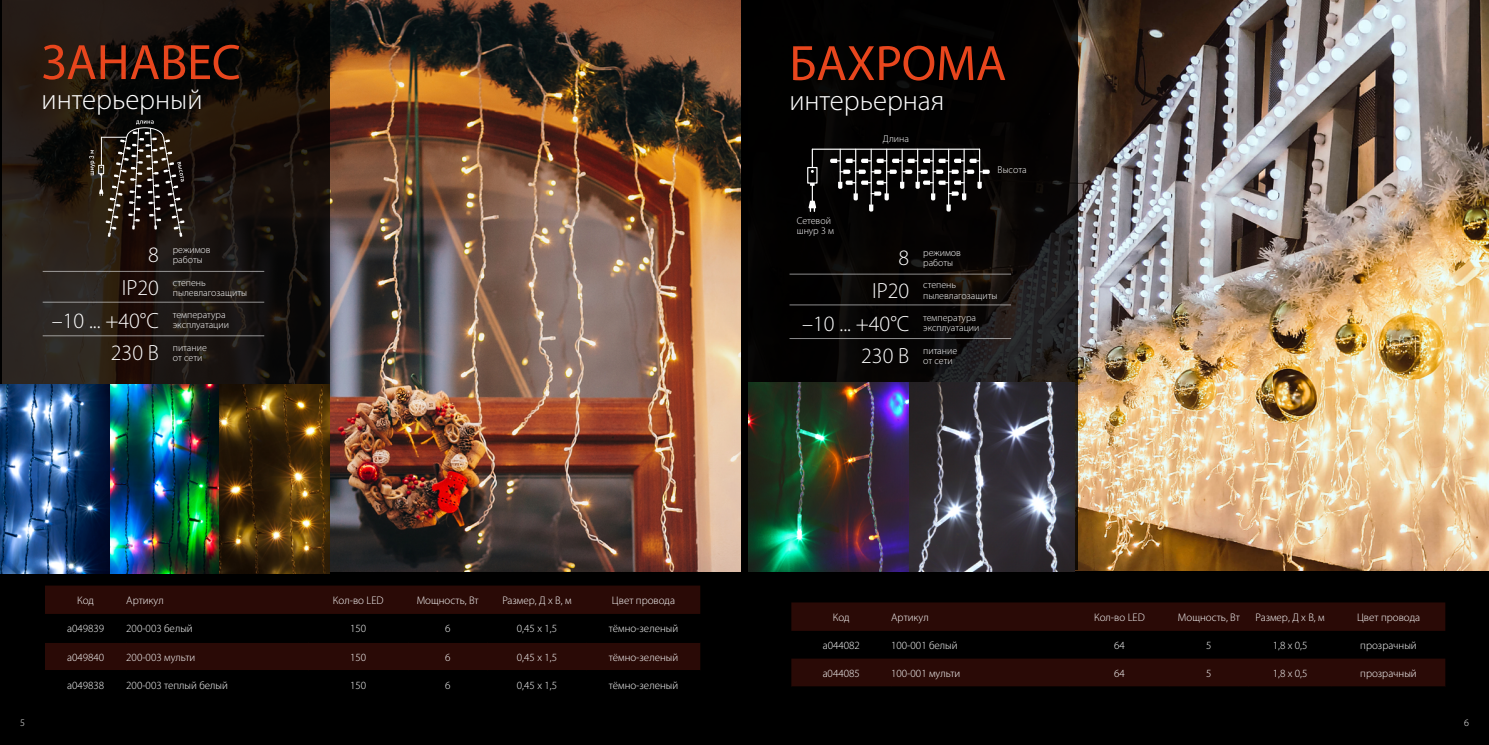
<style>
.page{position:relative;width:1489px;height:745px;background:#fff}
.page>*{position:absolute;margin:0;border:0;box-sizing:border-box;transform-origin:0 0}
.t1{font:50px "Myriad Pro";color:#e8461d}
.t2{font:300 28.75px "Myriad Pro";color:#fff}
.t3{font:300 22px "Myriad Pro";color:#fff}
.t4{font:300 11px "Myriad Pro";color:#fff}
.t5{font:300 10px/10px "Myriad Pro";color:#fff}
.s1{font-size:22px}
</style>
<div class="page">
<div style="left:744px;top:0;width:744px;height:744px;background:#000"></div>
<div style="left:0;top:0;width:744px;height:744px;background:#000"></div>
<img style="left:1077px;top:0;width:411px;height:570px">
<svg style="left:789px;top:0;width:288px;height:570px"></svg>
<img style="left:748px;top:382px;width:325px;height:189px">
<img style="left:330px;top:0;width:411px;height:570px">
<svg style="left:2px;top:0;width:328px;height:570px"></svg>
<img style="left:0;top:384px;width:329px;height:189px">
<svg style="left:89px;top:120px;width:95px;height:117px"></svg>
<hr style="left:43px;top:271px;width:221px;height:1px;background:#fdfeff">
<hr style="left:43px;top:302px;width:221px;height:1px;background:#fdfeff">
<hr style="left:43px;top:335px;width:221px;height:1px;background:#fdfeff">
<div style="left:45px;top:585px;width:655px;height:28px;background:#2a0a06"></div>
<div style="left:45px;top:643px;width:655px;height:26px;background:#2a0a06"></div>
<svg style="left:830px;top:159px;width:25px;height:4px"></svg>
<svg style="left:840px;top:169px;width:25px;height:5px"></svg>
<hr style="left:812px;top:148px;width:167px;height:2px;background:#fff">
<hr style="left:870px;top:149px;width:1px;height:58px;background:#fff">
<hr style="left:855px;top:149px;width:1px;height:48px;background:#fff">
<svg style="left:861px;top:159px;width:25px;height:4px"></svg>
<svg style="left:871px;top:169px;width:25px;height:5px"></svg>
<hr style="left:886px;top:149px;width:1px;height:48px;background:#fff">
<svg style="left:838px;top:180px;width:50px;height:31px"></svg>
<hr style="left:839px;top:149px;width:1px;height:35px;background:#fff">
<svg style="left:900px;top:182px;width:4px;height:7px"></svg>
<hr style="left:901px;top:149px;width:1px;height:35px;background:#fff">
<svg style="left:933px;top:169px;width:25px;height:5px"></svg>
<svg style="left:892px;top:159px;width:25px;height:4px"></svg>
<svg style="left:902px;top:169px;width:25px;height:5px"></svg>
<hr style="left:948px;top:149px;width:1px;height:58px;background:#fff">
<hr style="left:932px;top:149px;width:1px;height:48px;background:#fff">
<hr style="left:963px;top:149px;width:1px;height:48px;background:#fff">
<svg style="left:915px;top:180px;width:51px;height:31px"></svg>
<hr style="left:917px;top:149px;width:1px;height:35px;background:#fff">
<svg style="left:923px;top:159px;width:56px;height:4px"></svg>
<svg style="left:964px;top:169px;width:25px;height:5px"></svg>
<svg style="left:977px;top:182px;width:4px;height:7px"></svg>
<hr style="left:979px;top:149px;width:1px;height:35px;background:#fff">
<div style="left:807px;top:167px;width:10px;height:16px;border:1px solid #fff"></div>
<svg style="left:808px;top:183px;width:8px;height:29px"></svg>
<svg style="left:810px;top:149px;width:3px;height:24px"></svg>
<hr style="left:789px;top:273px;width:222px;height:1px;background:#fdfeff">
<hr style="left:789px;top:304px;width:222px;height:1px;background:#fdfeff">
<hr style="left:789px;top:338px;width:222px;height:1px;background:#fdfeff">
<div style="left:791px;top:602px;width:654px;height:28px;background:#2a0a06"></div>
<div style="left:791px;top:658px;width:654px;height:28px;background:#2a0a06"></div>
<h1 class="t1" style="left:42px;top:31px;width:201px">ЗАНАВЕС</h1>
<h2 class="t2" style="left:42px;top:82px;width:162px">интерьерный</h2>
<p class="t5" style="left:173px;top:244px;width:39px;text-indent:-25px"><span class="s1">8</span> режимов работы</p>
<p class="t5" style="left:173px;top:277px;width:76px;text-indent:-51px"><span class="s1">IP20</span> степень пылевлагозащиты</p>
<h3 class="t3" style="left:52px;top:307px;width:175px">–10 ... +40°С <sup>температура</sup></h3>
<p class="t5" style="left:173px;top:320px;width:58px">эксплуатации</p>
<p class="t5" style="left:173px;top:342px;width:36px;text-indent:-62px"><span class="s1">230 В</span> питание от сети</p>
<p class="t4" style="left:77px;top:593px;width:18px">Код</p>
<p class="t4" style="left:126px;top:593px;width:39px">Артикул</p>
<p class="t4" style="left:333px;top:593px;width:52px">Кол-во LED</p>
<p class="t4" style="left:416px;top:593px;width:64px">Мощность, Вт</p>
<p class="t4" style="left:502px;top:593px;width:71px">Размер, Д х В, м</p>
<p class="t4" style="left:612px;top:593px;width:65px">Цвет провода</p>
<p class="t4" style="left:67px;top:621px;width:39px">a049839</p>
<p class="t4" style="left:126px;top:621px;width:68px">200-003 белый</p>
<p class="t4" style="left:350px;top:621px;width:18px">150</p>
<p class="t4" style="left:445px;top:621px;width:7px">6</p>
<p class="t4" style="left:517px;top:621px;width:42px">0,45 х 1,5</p>
<p class="t4" style="left:609px;top:621px;width:71px">тёмно-зеленый</p>
<p class="t4" style="left:67px;top:650px;width:39px">a049840</p>
<p class="t4" style="left:126px;top:650px;width:71px">200-003 мульти</p>
<p class="t4" style="left:350px;top:650px;width:18px">150</p>
<p class="t4" style="left:445px;top:650px;width:7px">6</p>
<p class="t4" style="left:517px;top:650px;width:42px">0,45 х 1,5</p>
<p class="t4" style="left:609px;top:650px;width:71px">тёмно-зеленый</p>
<p class="t4" style="left:67px;top:678px;width:39px">a049838</p>
<p class="t4" style="left:126px;top:678px;width:103px">200-003 теплый белый</p>
<p class="t4" style="left:350px;top:678px;width:18px">150</p>
<p class="t4" style="left:445px;top:678px;width:7px">6</p>
<p class="t4" style="left:517px;top:678px;width:42px">0,45 х 1,5</p>
<p class="t4" style="left:609px;top:678px;width:71px">тёмно-зеленый</p>
<h1 class="t1" style="left:789px;top:32px;width:219px">БАХРОМА</h1>
<h2 class="t2" style="left:789px;top:83px;width:157px">интерьерная</h2>
<p class="t5" style="left:882px;top:133px;width:27px">Длина</p>
<p class="t5" style="left:796px;top:216px;width:39px">Сетевой шнур 3 м</p>
<p class="t5" style="left:923px;top:247px;width:39px;text-indent:-25px"><span class="s1">8</span> режимов работы</p>
<p class="t5" style="left:997px;top:164px;width:30px">Высота</p>
<p class="t5" style="left:923px;top:280px;width:76px;text-indent:-51px"><span class="s1">IP20</span> степень пылевлагозащиты</p>
<h3 class="t3" style="left:802px;top:310px;width:175px">–10 ... +40°С <sup>температура</sup></h3>
<p class="t5" style="left:923px;top:322px;width:58px">эксплуатации</p>
<p class="t5" style="left:923px;top:345px;width:36px;text-indent:-62px"><span class="s1">230 В</span> питание от сети</p>
<p class="t4" style="left:832px;top:610px;width:18px">Код</p>
<p class="t4" style="left:891px;top:610px;width:39px">Артикул</p>
<p class="t4" style="left:1094px;top:610px;width:52px">Кол-во LED</p>
<p class="t4" style="left:1177px;top:610px;width:64px">Мощность, Вт</p>
<p class="t4" style="left:1255px;top:610px;width:71px">Размер, Д х В, м</p>
<p class="t4" style="left:1356px;top:610px;width:65px">Цвет провода</p>
<p class="t4" style="left:822px;top:638px;width:39px">a044082</p>
<p class="t4" style="left:891px;top:638px;width:68px">100-001 белый</p>
<p class="t4" style="left:1114px;top:638px;width:12px">64</p>
<p class="t4" style="left:1206px;top:638px;width:7px">5</p>
<p class="t4" style="left:1272px;top:638px;width:36px">1,8 х 0,5</p>
<p class="t4" style="left:1360px;top:638px;width:58px">прозрачный</p>
<p class="t4" style="left:822px;top:666px;width:39px">a044085</p>
<p class="t4" style="left:891px;top:666px;width:71px">100-001 мульти</p>
<p class="t4" style="left:1114px;top:666px;width:12px">64</p>
<p class="t4" style="left:1206px;top:666px;width:7px">5</p>
<p class="t4" style="left:1272px;top:666px;width:36px">1,8 х 0,5</p>
<p class="t4" style="left:1360px;top:666px;width:58px">прозрачный</p>
<p class="t5" style="left:20px;top:717px;width:6px">5</p>
<p class="t5" style="left:1463px;top:717px;width:6px">6</p>
</div>
